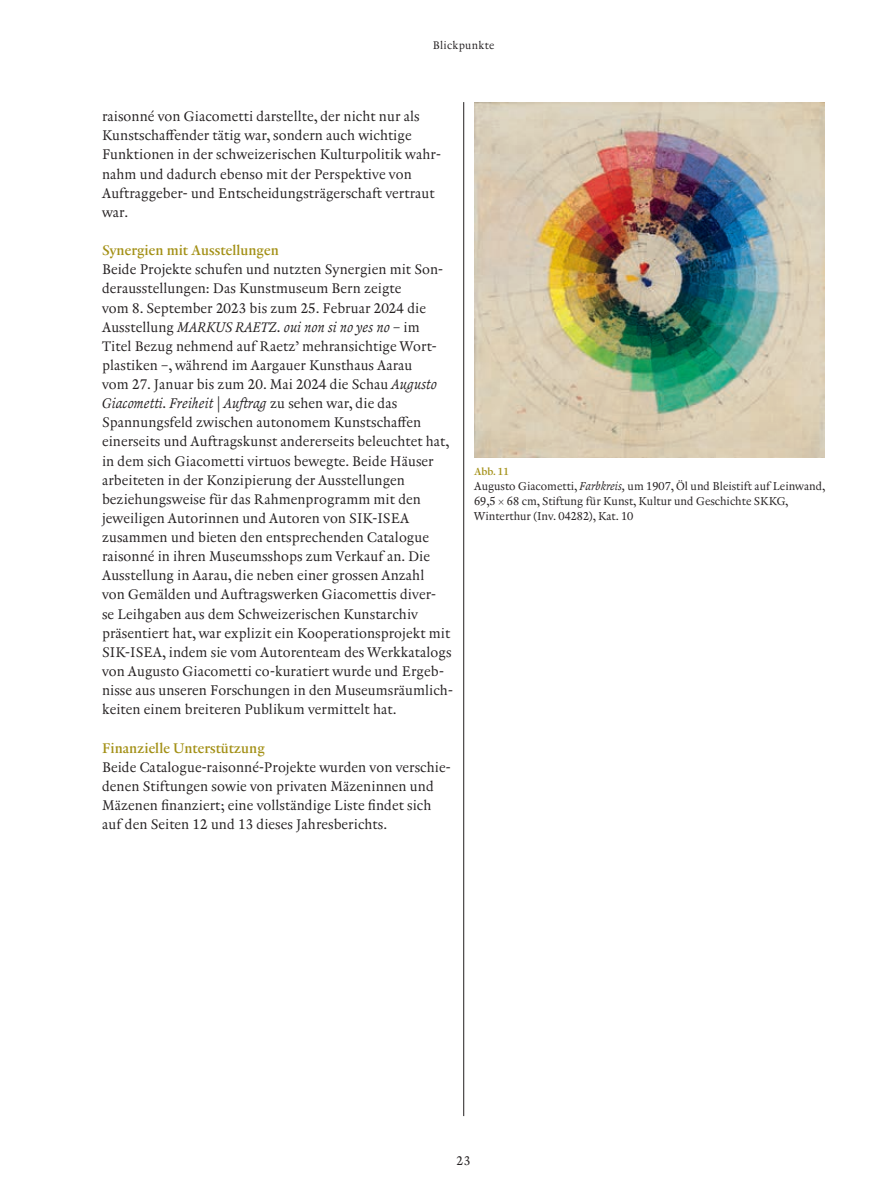
<style>
.page{position:relative;width:893px;height:1191px;background:#fff}
.page>*{position:absolute;margin:0;border:0;box-sizing:border-box;transform-origin:0 0}
.t1{font:14.25px/19px "Renard No 3";letter-spacing:.005em;color:#231f20}
.t2{font:14.25px "Renard No 1";letter-spacing:.005em;color:#a39016}
.t3{font:12.75px "Renard No 3";color:#231f20}
.t4{font:11.7px/15px "Renard No 3";color:#231f20}
.t5{font:11.25px "Renard No 3";letter-spacing:.025em;color:#231f20}
.t6{font:10.5px "Renard No 1";color:#a39016}
.s1{font-style:italic}
</style>
<div class="page">
<hr style="left:463px;top:102px;width:1px;height:1014px;background:#231f20">
<img style="left:474px;top:103px;width:351px;height:354px">
<p class="t5" style="left:433px;top:38px;width:63px">Blickpunkte</p>
<p class="t1" style="left:102px;top:107px;width:340px">raisonné von Giacometti darstellte, der nicht nur als Kunstschaffender tätig war, sondern auch wichtige Funktionen in der schweizerischen Kulturpolitik wahr&shy;nahm und dadurch ebenso mit der Perspektive von Auftraggeber- und Entscheidungsträgerschaft vertraut war.</p>
<p class="t2" style="left:102px;top:242px;width:178px">Synergien mit Ausstellungen</p>
<p class="t1" style="left:102px;top:260px;width:352px">Beide Projekte schufen und nutzten Synergien mit Son&shy;derausstellungen: Das Kunstmuseum Bern zeigte<br>vom 8. September 2023 bis zum 25. Februar 2024 die Ausstellung <span class="s1">MARKUS RAETZ. oui non si no yes no</span> – im<br>Titel Bezug nehmend auf Raetz’ mehransichtige Wort&shy;plastiken –, während im Aargauer Kunsthaus Aarau<br>vom 27. Januar bis zum 20. Mai 2024 die Schau <span class="s1">Augusto Giacometti. Freiheit</span> |<span class="s1">Auftrag</span> zu sehen war, die das Spannungsfeld zwischen autonomem Kunstschaffen einerseits und Auftragskunst andererseits beleuchtet hat, in dem sich Giacometti virtuos bewegte. Beide Häuser arbeiteten in der Konzipierung der Ausstellungen beziehungsweise für das Rahmenprogramm mit den jeweiligen Autorinnen und Autoren von SIK-ISEA zusammen und bieten den entsprechenden Catalogue raisonné in ihren Museumsshops zum Verkauf an. Die Ausstellung in Aarau, die neben einer grossen Anzahl<br>von Gemälden und Auftragswerken Giacomettis diver-<br>se Leihgaben aus dem Schweizerischen Kunstarchiv präsentiert hat, war explizit ein Kooperationsprojekt mit SIK-ISEA, indem sie vom Autorenteam des Werkkatalogs von Augusto Giacometti co-kuratiert wurde und Ergeb&shy;nisse aus unseren Forschungen in den Museumsräumlich&shy;keiten einem breiteren Publikum vermittelt hat.</p>
<p class="t2" style="left:102px;top:739px;width:164px">Finanzielle Unterstützung</p>
<p class="t1" style="left:102px;top:757px;width:350px">Beide Catalogue-raisonné-Projekte wurden von verschie&shy;denen Stiftungen sowie von privaten Mäzeninnen und Mäzenen finanziert; eine vollständige Liste findet sich auf den Seiten 12 und 13 dieses Jahresberichts.</p>
<p class="t6" style="left:474px;top:465px;width:36px">Abb. 11</p>
<p class="t4" style="left:474px;top:479px;width:353px">Augusto Giacometti, <span class="s1">Farbkreis,</span> um 1907, Öl und Bleistift auf Leinwand,<br>69,5 × 68 cm, Stiftung für Kunst, Kultur und Geschichte SKKG,<br>Winterthur (Inv. 04282), Kat. 10</p>
<p class="t3" style="left:457px;top:1153px;width:15px">23</p>
</div>
